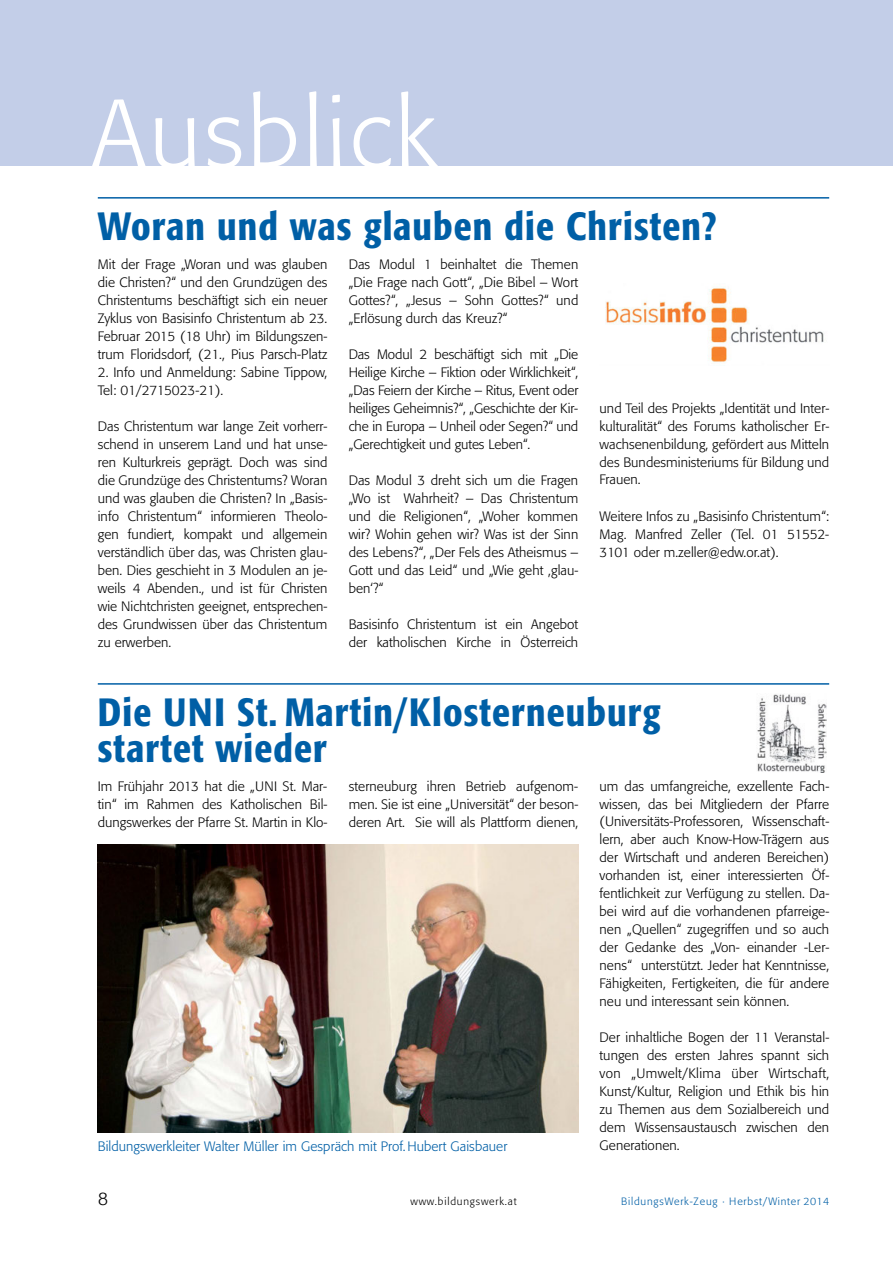
<style>
.page{position:relative;width:893px;height:1263px;background:#fff}
.page>*{position:absolute;margin:0;border:0;box-sizing:border-box;transform-origin:0 0}
.t1{font:300 96px "Formata";letter-spacing:.035em;color:#fff}
.t2{font:500 condensed 39px/36px "Formata";letter-spacing:.03em;color:#005fa6}
.t3{font:300 18px "Formata";color:#000}
.t4{font:300 13.5px/18px "Formata";letter-spacing:.005em;color:#000;text-align:justify}
.t5{font:300 13.5px "Formata";letter-spacing:.005em;color:#005fa6}
.t6{font:300 10.5px "Formata";letter-spacing:.08em;color:#005fa6}
.t7{font:300 10.5px "Formata";letter-spacing:.08em;color:#000}
</style>
<div class="page">
<div style="left:0;top:0;width:893px;height:166px;background:#c3cee8"></div>
<hr style="left:98px;top:197px;width:731px;height:2px;background:#005fa6">
<hr style="left:98px;top:683px;width:731px;height:2px;background:#005fa6">
<img style="left:605px;top:287px;width:219px;height:76px">
<img style="left:98px;top:845px;width:480px;height:288px">
<img style="left:757px;top:694px;width:69px;height:78px">
<hr style="left:892px;top:0;width:1px;height:166px;background:#fff799">
<h1 class="t1" style="left:92px;top:93px;width:347px">Ausblick</h1>
<h2 class="t2" style="left:98px;top:212px;width:620px">Woran und was glauben die Christen?</h2>
<p class="t4" style="left:98px;top:256px;width:231px">Mit der Frage „Woran und was glauben die Christen?“ und den Grundzügen des Christentums beschäftigt sich ein neuer Zyklus von Basisinfo Christentum ab 23.<br>Februar 2015 (18 Uhr) im Bildungszen&shy;trum Floridsdorf, (21., Pius Parsch-Platz</p>
<p class="t4" style="left:98px;top:364px;width:231px">2. Info und Anmeldung: Sabine Tippow,<br>Tel: 01/2715023-21).</p>
<p class="t4" style="left:98px;top:418px;width:231px">Das Christentum war lange Zeit vorherr&shy;schend in unserem Land und hat unse&shy;ren Kulturkreis geprägt. Doch was sind die Grundzüge des Christentums? Woran und was glauben die Christen? In „Basis - info Christentum“ informieren Theolo&shy;gen fundiert, kompakt und allgemein verständlich über das, was Christen glau&shy;ben. Dies geschieht in 3 Modulen an je&shy;weils 4 Abenden., und ist für Christen wie Nichtchristen geeignet, entsprechen&shy;des Grundwissen über das Christentum zu erwerben.</p>
<p class="t4" style="left:349px;top:256px;width:231px">Das Modul 1 beinhaltet die Themen „Die Frage nach Gott“, „Die Bibel – Wort Gottes?“, „Jesus – Sohn Gottes?“ und „Erlösung durch das Kreuz?“</p>
<p class="t4" style="left:349px;top:346px;width:231px">Das Modul 2 beschäftigt sich mit „Die Heilige Kirche – Fiktion oder Wirklichkeit“, „Das Feiern der Kirche – Ritus, Event oder heiliges Geheimnis?“, „Geschichte der Kir&shy;che in Europa – Unheil oder Segen?“ und „Gerechtigkeit und gutes Leben“.</p>
<p class="t4" style="left:349px;top:472px;width:231px">Das Modul 3 dreht sich um die Fragen „Wo ist Wahrheit? – Das Christentum und die Religionen“, „Woher kommen wir? Wohin gehen wir? Was ist der Sinn des Lebens?“, „Der Fels des Atheismus – Gott und das Leid“ und „Wie geht ‚glau&shy;ben‘?“</p>
<p class="t4" style="left:349px;top:616px;width:231px">Basisinfo Christentum ist ein Angebot der katholischen Kirche in Österreich</p>
<p class="t4" style="left:600px;top:400px;width:231px">und Teil des Projekts „Identität und Inter&shy;kulturalität“ des Forums katholischer Er&shy;wachsenenbildung, gefördert aus Mitteln des Bundesministeriums für Bildung und Frauen.</p>
<p class="t4" style="left:600px;top:508px;width:231px">Weitere Infos zu „Basisinfo Christentum“:<br>Mag. Manfred Zeller (Tel. 01 51552- 3101 oder m.zeller@edw.or.at).</p>
<h2 class="t2" style="left:98px;top:698px;width:564px">Die UNI St. Martin/Klosterneuburg startet wieder</h2>
<p class="t4" style="left:98px;top:778px;width:231px">Im Frühjahr 2013 hat die „UNI St. Mar&shy;tin“ im Rahmen des Katholischen Bil&shy;dungswerkes der Pfarre St. Martin in Klo -</p>
<p class="t4" style="left:349px;top:778px;width:231px">ster neuburg ihren Betrieb aufgenom&shy;men. Sie ist eine „Universität“ der beson&shy;deren Art. Sie will als Plattform dienen,</p>
<p class="t4" style="left:600px;top:778px;width:231px">um das umfangreiche, exzellente Fach&shy;wissen, das bei Mitgliedern der Pfarre (Universitäts-Professoren, Wissenschaft&shy;lern, aber auch Know-How-Trägern aus der Wirtschaft und anderen Bereichen) vorhanden ist, einer interessierten Öf&shy;fentlichkeit zur Verfügung zu stellen. Da&shy;bei wird auf die vorhandenen pfarreige&shy;nen „Quellen“ zugegriffen und so auch der Gedanke des „Von- einander -Ler&shy;nens“ unterstützt. Jeder hat Kenntnisse, Fähigkeiten, Fertigkeiten, die für andere neu und interessant sein können.</p>
<p class="t4" style="left:600px;top:1030px;width:231px">Der inhaltliche Bogen der 11 Veranstal&shy;tungen des ersten Jahres spannt sich von „Umwelt/Klima über Wirtschaft, Kunst/Kultur, Religion und Ethik bis hin zu Themen aus dem Sozialbereich und dem Wissensaustausch zwischen den</p>
<p class="t5" style="left:98px;top:1140px;width:411px">Bildungswerkleiter Walter Müller im Gespräch mit Prof.Hubert Gaisbauer</p>
<p class="t4" style="left:600px;top:1138px;width:82px">Generationen.</p>
<h3 class="t3" style="left:98px;top:1191px;width:12px">8</h3>
<p class="t7" style="left:410px;top:1197px;width:108px">www.bildungswerk.at</p>
<p class="t6" style="left:621px;top:1197px;width:210px">BildungsWerk-Zeug · Herbst/Winter 2014</p>
</div>
